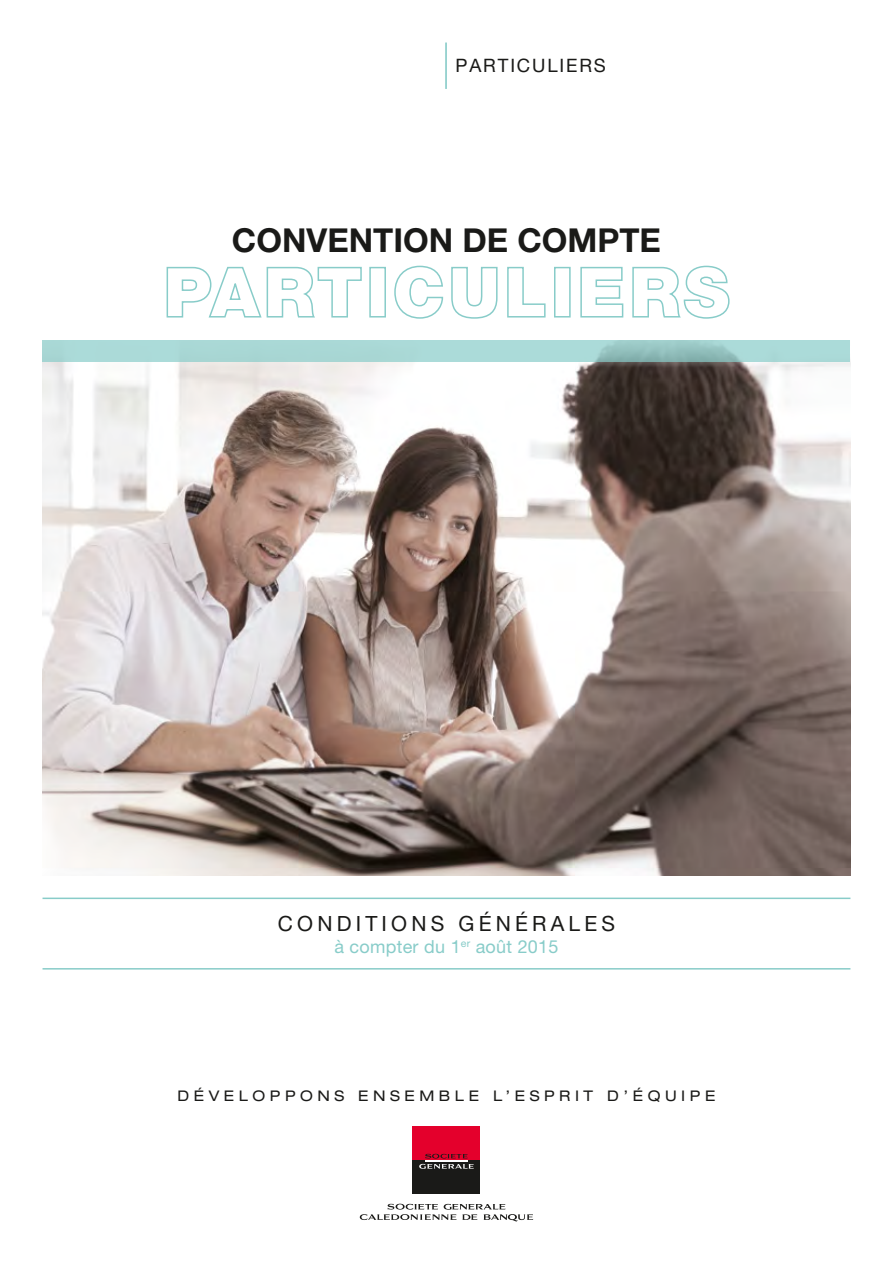
<style>
.page{position:relative;width:893px;height:1263px;background:#fff}
.page>*{position:absolute;margin:0;border:0;box-sizing:border-box;transform-origin:0 0}
.t1{font:700 33px "Helvetica Neue LT Pro";color:#1a1a18}
.t2{font:21px "Helvetica Neue LT Pro";letter-spacing:.2em;color:#1a1a18}
.t3{font:18.45px "Helvetica Neue LT Pro";letter-spacing:.1em;color:#1a1a18}
.t4{font:18px "Helvetica Neue LT Std";letter-spacing:.015em;color:#88ccc9}
.t5{font:expanded 14.7px "Helvetica Neue LT Pro";letter-spacing:.31em;color:#1a1a18}
</style>
<div class="page">
<hr style="left:445px;top:43px;width:2px;height:46px;background:#88ccc9">
<svg style="left:166px;top:266px;width:196px;height:52px"></svg>
<div style="left:369px;top:267px;width:17px;height:51px;border:2px solid #88ccc9"></div>
<svg style="left:394px;top:265px;width:50px;height:54px"></svg>
<svg style="left:451px;top:266px;width:47px;height:53px"></svg>
<svg style="left:507px;top:266px;width:39px;height:52px"></svg>
<div style="left:554px;top:267px;width:17px;height:51px;border:2px solid #88ccc9"></div>
<svg style="left:580px;top:266px;width:44px;height:52px"></svg>
<svg style="left:632px;top:265px;width:98px;height:54px"></svg>
<svg style="left:360px;top:1204px;width:173px;height:17px"></svg>
<div style="left:412px;top:1126px;width:68px;height:35px;background:#e4002c"></div>
<div style="left:412px;top:1160px;width:68px;height:34px;background:#1a1a18"></div>
<svg style="left:425px;top:1154px;width:43px;height:4px"></svg>
<hr style="left:425px;top:1160px;width:42px;height:2px;background:#fff">
<svg style="left:419px;top:1164px;width:55px;height:5px"></svg>
<img style="left:43px;top:361px;width:807px;height:514px">
<svg style="left:43px;top:340px;width:807px;height:21px;background:#a6d5d3"></svg>
<hr style="left:43px;top:897px;width:807px;height:2px;background:#88ccc9">
<hr style="left:43px;top:968px;width:807px;height:1px;background:#88ccc9">
<p class="t3" style="left:456px;top:55px;width:152px">PARTICULIERS</p>
<h1 class="t1" style="left:232px;top:220px;width:431px">CONVENTION DE COMPTE</h1>
<h2 class="t2" style="left:278px;top:910px;width:339px">CONDITIONS GÉNÉRALES</h2>
<p class="t4" style="left:334px;top:935px;width:226px">à compter du 1<sup>er</sup> août 2015</p>
<p class="t5" style="left:178px;top:1087px;width:539px">DÉVELOPPONS ENSEMBLE L’ESPRIT D’ÉQUIPE</p>
</div>
